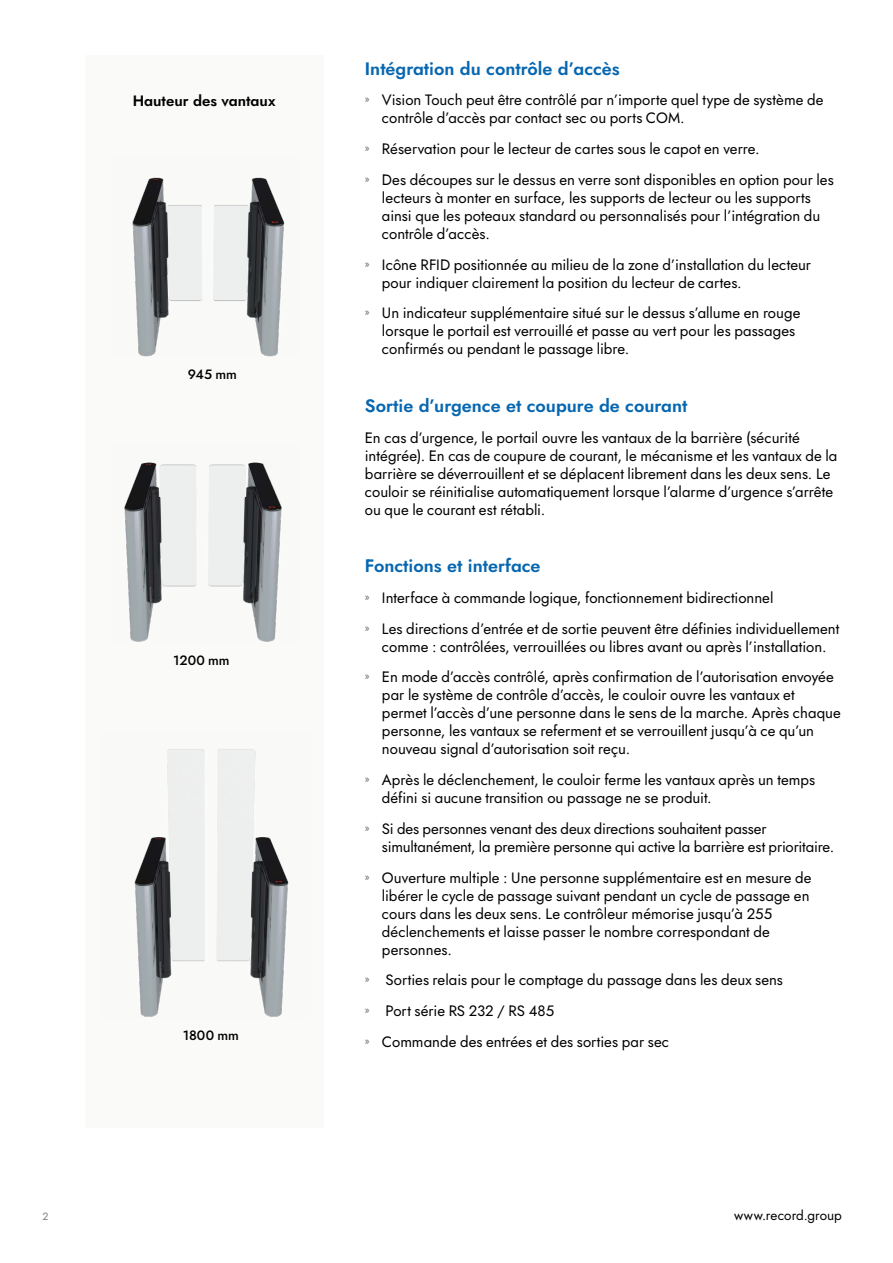
<style>
.page{position:relative;width:893px;height:1263px;background:#fff}
.page>*{position:absolute;margin:0;border:0;box-sizing:border-box;transform-origin:0 0}
.t1{font:600 18px "Jost";color:#0666b0}
.t2{font:15px/18px "Jost";color:#000}
.t3{font:600 15px "Jost";color:#000}
.t4{font:500 13.5px "Jost";letter-spacing:.005em;color:#000}
.t5{font:13.5px "Jost";letter-spacing:.005em;color:#000}
.t6{font:10.5px "Jost";color:#7f8084}
</style>
<div class="page">
<div style="left:85px;top:55px;width:238px;height:1072px;background:#fafaf9"></div>
<img style="left:132px;top:177px;width:153px;height:180px">
<img style="left:124px;top:462px;width:158px;height:180px">
<img style="left:134px;top:749px;width:155px;height:268px">
<p class="t3" style="left:133px;top:90px;width:144px">Hauteur des vantaux</p>
<p class="t4" style="left:188px;top:365px;width:51px">945 mm</p>
<p class="t4" style="left:173px;top:651px;width:58px">1200 mm</p>
<p class="t4" style="left:183px;top:1026px;width:58px">1800 mm</p>
<p class="t1" style="left:365px;top:56px;width:256px">Intégration du contrôle d’accès</p>
<p class="t2" style="left:382px;top:91px;width:443px;text-indent:-17px"><sup>»</sup> Vision Touch peut être contrôlé par n’importe quel type de système de contrôle d’accès par contact sec ou ports COM.</p>
<p class="t2" style="left:365px;top:134px;width:470px;line-height:30.8px"><sup>»</sup> Réservation pour le lecteur de cartes sous le capot en verre.<br><sup>»</sup> Des découpes sur le dessus en verre sont disponibles en option pour les</p>
<p class="t2" style="left:382px;top:189px;width:440px">lecteurs à monter en surface, les supports de lecteur ou les supports ainsi que les poteaux standard ou personnalisés pour l’intégration du contrôle d’accès.</p>
<p class="t2" style="left:382px;top:255px;width:431px;text-indent:-17px"><sup>»</sup> Icône RFID positionnée au milieu de la zone d’installation du lecteur pour indiquer clairement la position du lecteur de cartes.</p>
<p class="t2" style="left:382px;top:304px;width:420px;text-indent:-17px"><sup>»</sup> Un indicateur supplémentaire situé sur le dessus s’allume en rouge lorsque le portail est verrouillé et passe au vert pour les passages confirmés ou pendant le passage libre.</p>
<p class="t1" style="left:365px;top:394px;width:324px">Sortie d’urgence et coupure de courant</p>
<p class="t2" style="left:365px;top:429px;width:474px">En cas d’urgence, le portail ouvre les vantaux de la barrière (sécurité intégrée). En cas de coupure de courant, le mécanisme et les vantaux de la barrière se déverrouillent et se déplacent librement dans les deux sens. Le couloir se réinitialise automatiquement lorsque l’alarme d’urgence s’arrête ou que le courant est rétabli.</p>
<p class="t1" style="left:365px;top:553px;width:177px">Fonctions et interface</p>
<p class="t2" style="left:365px;top:582px;width:476px;line-height:30.8px"><sup>»</sup> Interface à commande logique, fonctionnement bidirectionnel<br><sup>»</sup> Les directions d’entrée et de sortie peuvent être définies individuellement</p>
<p class="t2" style="left:365px;top:631px;width:470px;line-height:30.8px;text-indent:17px">comme : contrôlées, verrouillées ou libres avant ou après l’installation. <sup>»</sup> En mode d’accès contrôlé, après confirmation de l’autorisation envoyée</p>
<p class="t2" style="left:382px;top:686px;width:460px">par le système de contrôle d’accès, le couloir ouvre les vantaux et permet l’accès d’une personne dans le sens de la marche. Après chaque personne, les vantaux se referment et se verrouillent jusqu’à ce qu’un nouveau signal d’autorisation soit reçu.</p>
<p class="t2" style="left:382px;top:771px;width:435px;text-indent:-17px"><sup>»</sup> Après le déclenchement, le couloir ferme les vantaux après un temps défini si aucune transition ou passage ne se produit.</p>
<p class="t2" style="left:382px;top:820px;width:454px;text-indent:-17px"><sup>»</sup> Si des personnes venant des deux directions souhaitent passer simultanément, la première personne qui active la barrière est prioritaire.</p>
<p class="t2" style="left:382px;top:868px;width:431px;text-indent:-17px"><sup>»</sup> Ouverture multiple : Une personne supplémentaire est en mesure de libérer le cycle de passage suivant pendant un cycle de passage en cours dans les deux sens. Le contrôleur mémorise jusqu’à 255 déclenchements et laisse passer le nombre correspondant de personnes.</p>
<p class="t2" style="left:365px;top:965px;width:420px;line-height:30.8px"><sup>»</sup> Sorties relais pour le comptage du passage dans les deux sens <sup>»</sup> Port série RS 232 / RS 485<br><sup>»</sup> Commande des entrées et des sorties par sec</p>
<p class="t6" style="left:43px;top:1210px;width:7px">2</p>
<p class="t5" style="left:734px;top:1206px;width:109px">www.record.group</p>
</div>
